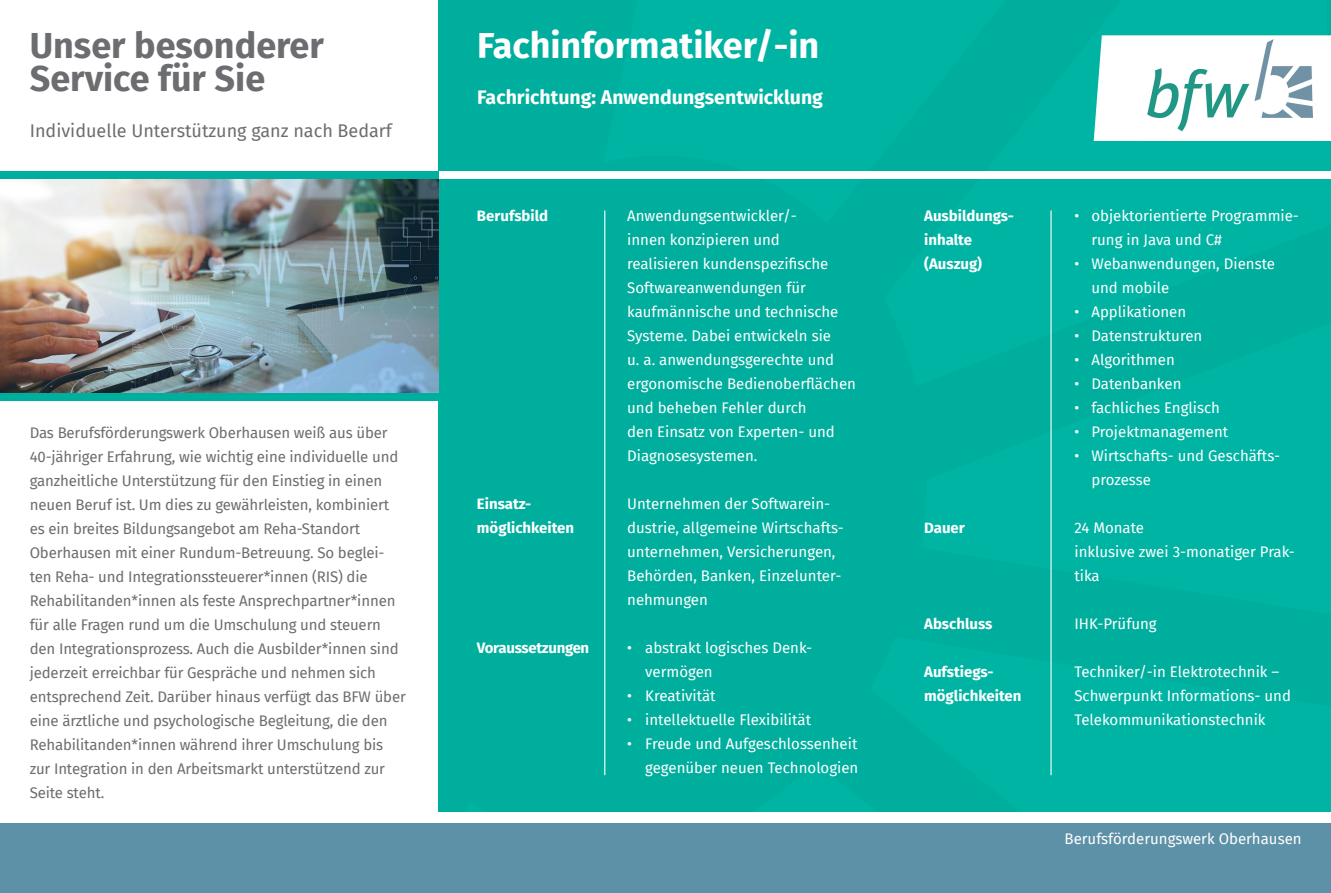
<style>
.page{position:relative;width:1331px;height:893px;background:#fff}
.page>*{position:absolute;margin:0;border:0;box-sizing:border-box;transform-origin:0 0}
.t1{font:700 36px/33px "Fira Sans";color:#6c6d70}
.t2{font:700 36px "Fira Sans";color:#fff}
.t3{font:700 19.5px "Fira Sans";color:#fff}
.t4{font:18px "Fira Sans";color:#6c6d70}
.t5{font:15px/24px "Fira Sans";color:#fff}
.t6{font:15px/24px "Fira Sans";letter-spacing:-.01em;color:#6c6d70}
.t7{font:700 15px/24px "Fira Sans";color:#fff}
.t8{font:700 15px "Fira Sans";letter-spacing:-.02em;color:#fff}
</style>
<div class="page">
<div style="left:439px;top:0;width:446px;height:893px;background:#00ae9d"></div>
<div style="left:885px;top:0;width:446px;height:812px;background:#00b4a4"></div>
<img style="left:0;top:179px;width:439px;height:214px">
<div style="left:0;top:822px;width:1331px;height:71px;background:#5d91a7"></div>
<div style="left:438px;top:171px;width:893px;height:8px;background:#fff"></div>
<div style="left:0;top:812px;width:1331px;height:10px;background:#fff"></div>
<div style="left:877px;top:511px;width:10px;height:84px;background:#00ae9d"></div>
<hr style="left:604px;top:210px;width:1px;height:565px;background:#fff">
<hr style="left:1050px;top:210px;width:2px;height:565px;background:#fff">
<div style="left:0;top:172px;width:439px;height:7px;background:#00ae9d"></div>
<div style="left:0;top:393px;width:440px;height:7px;background:#00ae9d"></div>
<svg style="left:1094px;top:35px;width:237px;height:106px"></svg>
<img style="left:1138px;top:40px;width:175px;height:101px">
<h1 class="t1" style="left:30px;top:26px;width:296px">Unser besonderer<br>Service für Sie</h1>
<p class="t4" style="left:30px;top:117px;width:364px">Individuelle Unterstützung ganz nach Bedarf</p>
<p class="t6" style="left:30px;top:421px;width:378px">Das Berufsförderungswerk Oberhausen weiß aus über 40-jähriger Erfahrung, wie wichtig eine individuelle und ganzheitliche Unterstützung für den Einstieg in einen neuen Beruf ist. Um dies zu gewährleisten, kombiniert es ein breites Bildungsangebot am Reha-Standort Oberhausen mit einer Rundum-Betreuung. So beglei&shy;ten Reha- und Integrationssteuerer*innen (RIS) die Rehabilitanden*innen als feste Ansprechpartner*innen für alle Fragen rund um die Umschulung und steuern den Integrationsprozess. Auch die Ausbilder*innen sind jederzeit erreichbar für Gespräche und nehmen sich entsprechend Zeit. Darüber hinaus verfügt das BFW über eine ärztliche und psychologische Begleitung, die den Rehabilitanden*innen während ihrer Umschulung bis zur Integration in den Arbeitsmarkt unterstützend zur Seite steht.</p>
<h1 class="t2" style="left:477px;top:15px;width:343px">Fachinformatiker/-in</h1>
<h2 class="t3" style="left:477px;top:81px;width:347px">Fachrichtung: Anwendungsentwicklung</h2>
<p class="t7" style="left:477px;top:203px;width:73px">Berufsbild</p>
<p class="t7" style="left:477px;top:491px;width:99px">Einsatz&shy;möglichkeiten</p>
<p class="t8" style="left:477px;top:635px;width:114px">Voraussetzungen</p>
<p class="t5" style="left:627px;top:204px;width:230px">Anwendungsentwickler/-<br>innen konzipieren und<br>realisieren kundenspezifische<br>Softwareanwendungen für kaufmännische und technische<br>Systeme. Dabei entwickeln sie<br>u. a. anwendungsgerechte und ergonomische Bedienoberflächen und beheben Fehler durch<br>den Einsatz von Experten- und<br>Diagnosesystemen.</p>
<p class="t5" style="left:627px;top:492px;width:218px">Unternehmen der Softwarein&shy;dustrie, allgemeine Wirtschafts&shy;unternehmen, Versicherungen,<br>Behörden, Banken, Einzelunter&shy;nehmungen</p>
<p class="t5" style="left:645px;top:636px;width:169px;text-indent:-18px">• abstrakt logisches Denk&shy;vermögen</p>
<p class="t5" style="left:627px;top:684px;width:90px">• Kreativität</p>
<p class="t5" style="left:627px;top:708px;width:185px">• intellektuelle Flexibilität</p>
<p class="t5" style="left:627px;top:732px;width:233px;text-align:right">• Freude und Aufgeschlossenheit gegenüber neuen Technologien</p>
<p class="t7" style="left:924px;top:203px;width:91px">Ausbildungs&shy;inhalte (Auszug)</p>
<p class="t7" style="left:924px;top:515px;width:42px">Dauer</p>
<p class="t7" style="left:924px;top:611px;width:70px">Abschluss</p>
<p class="t7" style="left:924px;top:659px;width:99px">Aufstiegs&shy;möglichkeiten</p>
<p class="t5" style="left:1091px;top:204px;width:209px;text-indent:-17px">• objektorientierte Programmie&shy;rung in Java und C#</p>
<p class="t5" style="left:1091px;top:252px;width:185px;text-indent:-17px">• Webanwendungen, Dienste und mobile</p>
<p class="t5" style="left:1074px;top:300px;width:113px">• Applikationen</p>
<p class="t5" style="left:1074px;top:324px;width:129px">• Datenstrukturen</p>
<p class="t5" style="left:1074px;top:348px;width:102px">• Algorithmen</p>
<p class="t5" style="left:1074px;top:372px;width:109px">• Datenbanken</p>
<p class="t5" style="left:1074px;top:396px;width:147px">• fachliches Englisch</p>
<p class="t5" style="left:1074px;top:420px;width:155px">• Projektmanagement</p>
<p class="t5" style="left:1091px;top:444px;width:190px;text-indent:-17px">• Wirtschafts- und Geschäfts&shy;prozesse</p>
<p class="t5" style="left:1074px;top:516px;width:222px">24 Monate<br>inklusive zwei 3-monatiger Prak&shy;tika</p>
<p class="t5" style="left:1074px;top:612px;width:84px">IHK-Prüfung</p>
<p class="t5" style="left:1074px;top:660px;width:218px">Techniker/-in Elektrotechnik –<br>Schwerpunkt Informations- und<br>Telekommunikationstechnik</p>
<p class="t5" style="left:1064px;top:827px;width:239px">Berufsförderungswerk Oberhausen</p>
</div>
